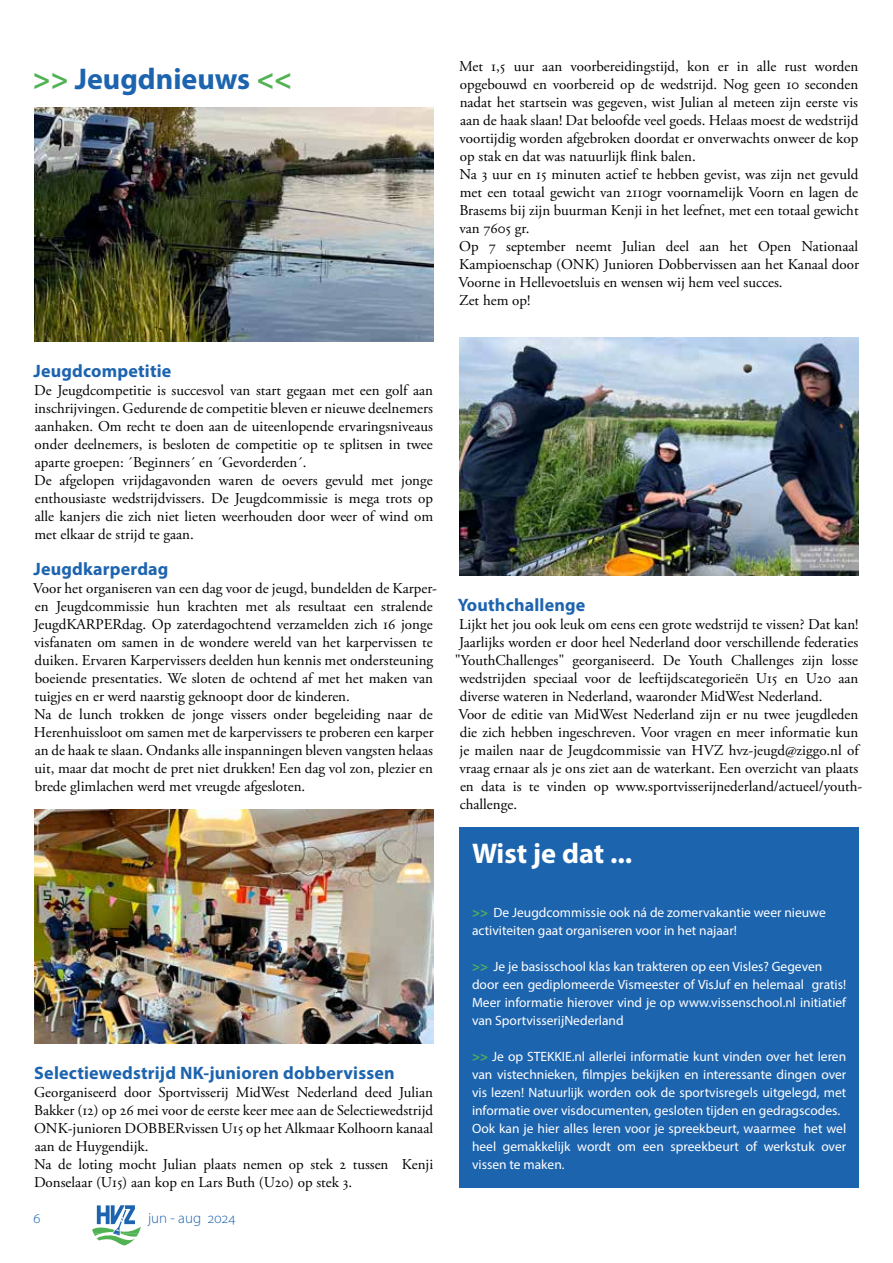
<style>
.page{position:relative;width:893px;height:1263px;background:#fff}
.page>*{position:absolute;margin:0;border:0;box-sizing:border-box;transform-origin:0 0}
.t1{font:700 30px "Myriad Pro";color:#1d64af}
.t2{font:700 28.5px "Myriad Pro";color:#fff}
.t3{font:700 18px "Myriad Pro";letter-spacing:.01em;color:#1d64af}
.t4{font:15px/18px "Adobe Garamond Pro";color:#000}
.t5{font:300 15px "Myriad Pro";color:#1d64af}
.t6{font:13.5px/18px "Myriad Pro";color:#fff}
.s1{color:#51b253}
.s2{font-weight:700;color:#51b253}
</style>
<div class="page">
<svg style="left:92px;top:1205px;width:49px;height:40px"></svg>
<div style="left:459px;top:827px;width:400px;height:360px;background:#1d64af"></div>
<img style="left:34px;top:809px;width:400px;height:234px">
<img style="left:34px;top:107px;width:400px;height:234px">
<img style="left:459px;top:338px;width:400px;height:237px">
<h1 class="t1" style="left:33px;top:59px;width:261px"><span class="s1">&gt;&gt;</span> Jeugdnieuws <span class="s1">&lt;&lt;</span></h1>
<p class="t4" style="left:458px;top:58px;width:402px">Met 1,5 uur aan voorbereidingstijd, kon er in alle rust worden opgebouwd en voorbereid op de wedstrijd. Nog geen 10 seconden nadat het startsein was gegeven, wist Julian al meteen zijn eerste vis aan de haak slaan! Dat beloofde veel goeds. Helaas moest de wedstrijd voortijdig worden afgebroken doordat er onverwachts onweer de kop op stak en dat was natuurlijk flink balen.<br>Na 3 uur en 15 minuten actief te hebben gevist, was zijn net gevuld met een totaal gewicht van 2110gr voornamelijk Voorn en lagen de Brasems bij zijn buurman Kenji in het leefnet, met een totaal gewicht van 7605 gr.<br>Op 7 september neemt Julian deel aan het Open Nationaal Kampioenschap (ONK) Junioren Dobbervissen aan het Kanaal door Voorne in Hellevoetsluis en wensen wij hem veel succes.<br>Zet hem op!</p>
<p class="t3" style="left:34px;top:359px;width:139px">Jeugdcompetitie</p>
<p class="t4" style="left:34px;top:382px;width:401px">De Jeugdcompetitie is succesvol van start gegaan met een golf aan inschrijvingen. Gedurende de competitie bleven er nieuwe deelnemers aanhaken. Om recht te doen aan de uiteenlopende ervaringsniveaus onder deelnemers, is besloten de competitie op te splitsen in twee aparte groepen: ´Beginners´ en ´Gevorderden´.<br>De afgelopen vrijdagavonden waren de oevers gevuld met jonge enthousiaste wedstrijdvissers. De Jeugdcommissie is mega trots op alle kanjers die zich niet lieten weerhouden door weer of wind om met elkaar de strijd te gaan.</p>
<p class="t3" style="left:34px;top:557px;width:136px">Jeugdkarperdag</p>
<p class="t4" style="left:33px;top:580px;width:405px">Voor het organiseren van een dag voor de jeugd, bundelden de Karper&shy;en Jeugdcommissie hun krachten met als resultaat een stralende JeugdKARPERdag. Op zaterdagochtend verzamelden zich 16 jonge visfanaten om samen in de wondere wereld van het karpervissen te duiken. Ervaren Karpervissers deelden hun kennis met ondersteuning boeiende presentaties. We sloten de ochtend af met het maken van tuigjes en er werd naarstig geknoopt door de kinderen.<br>Na de lunch trokken de jonge vissers onder begeleiding naar de Herenhuissloot om samen met de karpervissers te proberen een karper an de haak te slaan. Ondanks alle inspanningen bleven vangsten helaas uit, maar dat mocht de pret niet drukken! Een dag vol zon, plezier en brede glimlachen werd met vreugde afgesloten.</p>
<p class="t3" style="left:34px;top:1061px;width:362px">Selectiewedstrijd NK-junioren dobbervissen</p>
<p class="t4" style="left:34px;top:1084px;width:401px">Georganiseerd door Sportvisserij MidWest Nederland deed Julian Bakker (12) op 26 mei voor de eerste keer mee aan de Selectiewedstrijd ONK-junioren DOBBERvissen U15 op het Alkmaar Kolhoorn kanaal aan de Huygendijk.<br>Na de loting mocht Julian plaats nemen op stek 2 tussen Kenji Donselaar (U15) aan kop en Lars Buth (U20) op stek 3.</p>
<p class="t5" style="left:33px;top:1209px;width:9px">6</p>
<p class="t5" style="left:148px;top:1209px;width:89px">jun - aug 2024</p>
<p class="t3" style="left:458px;top:593px;width:129px">Youthchallenge</p>
<p class="t4" style="left:459px;top:616px;width:401px">Lijkt het jou ook leuk om eens een grote wedstrijd te vissen? Dat kan!</p>
<p class="t4" style="left:459px;top:634px;width:401px">Jaarlijks worden er door heel Nederland door verschillende federaties</p>
<p class="t4" style="left:455px;top:652px;width:405px">"YouthChallenges" georganiseerd. De Youth Challenges zijn losse</p>
<p class="t4" style="left:459px;top:670px;width:400px">wedstrijden speciaal voor de leeftijdscategorieën U15 en U20 aan</p>
<p class="t4" style="left:460px;top:688px;width:364px">diverse wateren in Nederland, waaronder MidWest Nederland.</p>
<p class="t4" style="left:458px;top:706px;width:401px">Voor de editie van MidWest Nederland zijn er nu twee jeugdleden</p>
<p class="t4" style="left:460px;top:724px;width:400px">die zich hebben ingeschreven. Voor vragen en meer informatie kun</p>
<p class="t4" style="left:460px;top:742px;width:401px">je mailen naar de Jeugdcommissie van HVZ hvz-jeugd@ziggo.nl of</p>
<p class="t4" style="left:459px;top:760px;width:400px">vraag ernaar als je ons ziet aan de waterkant. Een overzicht van plaats</p>
<p class="t4" style="left:460px;top:778px;width:404px">en data is te vinden op www.sportvisserijnederland/actueel/youth-</p>
<p class="t4" style="left:460px;top:796px;width:59px">challenge.</p>
<h2 class="t2" style="left:472px;top:835px;width:162px">Wist je dat ...</h2>
<p class="t6" style="left:472px;top:903px;width:355px"><span class="s2">&gt;&gt;</span> De Jeugdcommissie ook ná de zomervakantie weer nieuwe activiteiten gaat organiseren voor in het najaar!</p>
<p class="t6" style="left:472px;top:957px;width:376px"><span class="s2">&gt;&gt;</span> Je je basisschool klas kan trakteren op een Visles? Gegeven door een gediplomeerde Vismeester of VisJuf en helemaal gratis!<br>Meer informatie hierover vind je op www.vissenschool.nl initiatief van SportvisserijNederland</p>
<p class="t6" style="left:472px;top:1047px;width:376px"><span class="s2">&gt;&gt;</span> Je op STEKKIE.nl allerlei informatie kunt vinden over het leren van vistechnieken, filmpjes bekijken en interessante dingen over vis lezen! Natuurlijk worden ook de sportvisregels uitgelegd, met informatie over visdocumenten, gesloten tijden en gedragscodes.<br>Ook kan je hier alles leren voor je spreekbeurt, waarmee het wel heel gemakkelijk wordt om een spreekbeurt of werkstuk over vissen te maken.</p>
</div>
